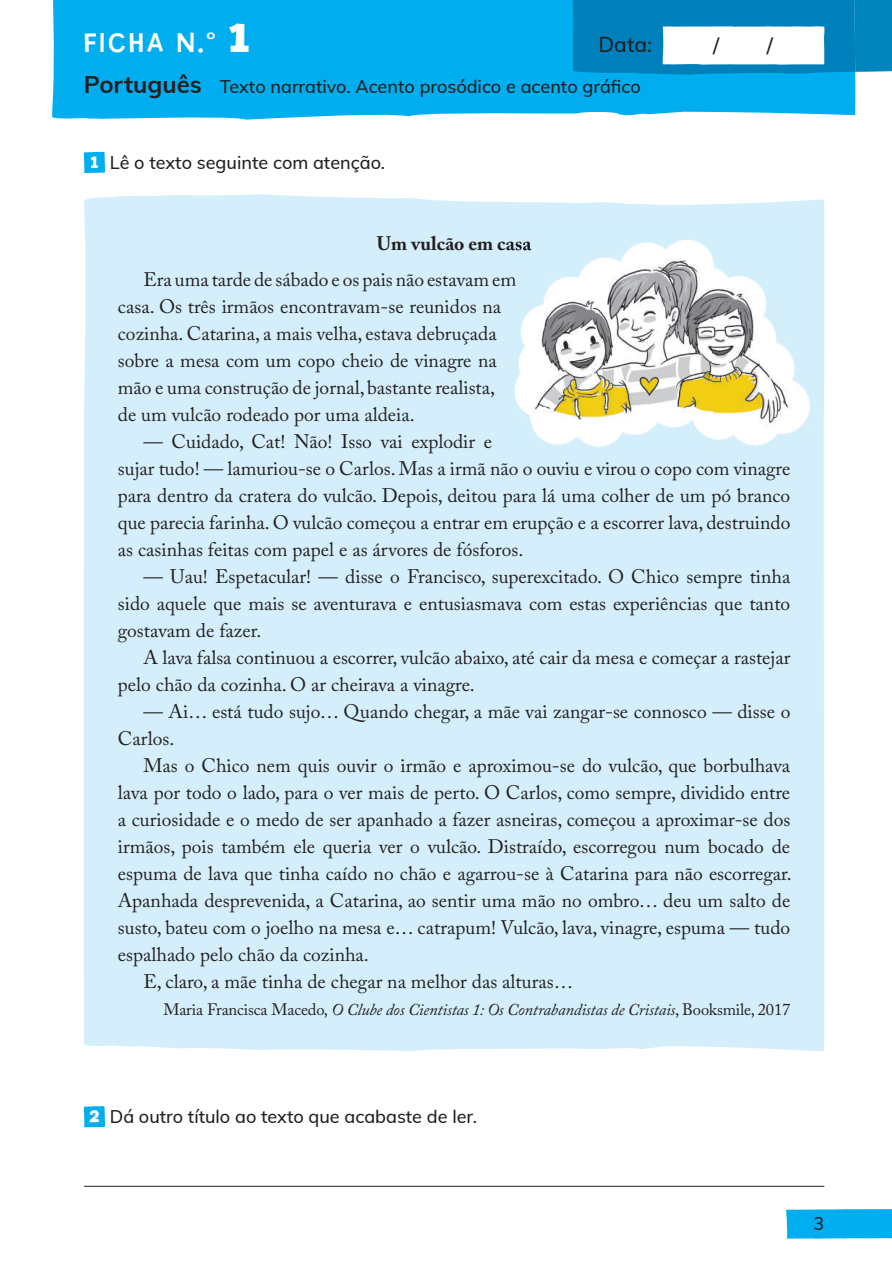
<style>
.page{position:relative;width:892px;height:1262px;background:#fff}
.page>*{position:absolute;margin:0;border:0;box-sizing:border-box;transform-origin:0 0}
.t1{font:27px "Billy";letter-spacing:.09em;color:#fff;scale:1.1 1}
.t2{font:500 21px "Mulish";color:#231f20}
.t3{font:19.5px/27px "Adobe Caslon Pro";color:#231f20}
.t4{font:700 19.5px "Adobe Caslon Pro";color:#231f20}
.t5{font:500 18px "Mulish";color:#231f20}
.t6{font:italic 16.5px "Adobe Caslon Pro";letter-spacing:-.01em;color:#231f20}
.s1{font-weight:700;font-size:40.5px}
.s2{font-weight:400;font-size:24px}
.s3{font-family:"Billy";font-weight:700;font-size:16.5px;color:#fff}
.s4{font-style:normal}
</style>
<div class="page">
<div style="left:52px;top:0;width:804px;height:120px;background:#00aeef"></div>
<div style="left:786px;top:1209px;width:105px;height:29px;background:#00aeef"></div>
<svg style="left:84px;top:152px;width:21px;height:21px"></svg>
<div style="left:84px;top:194px;width:740px;height:857px;background:#d4effb"></div>
<img style="left:509px;top:225px;width:304px;height:228px">
<img style="left:509px;top:236px;width:22px;height:14px">
<img style="left:509px;top:271px;width:7px;height:20px">
<svg style="left:84px;top:1106px;width:21px;height:21px"></svg>
<hr style="left:84px;top:1185px;width:739px;height:1px;background:#231f20">
<svg style="left:572px;top:0;width:320px;height:75px"></svg>
<h1 class="t1" style="left:84px;top:27px;width:152px">FICHA N.º <span class="s1">1</span></h1>
<p class="t2" style="left:598px;top:29px;width:55px">Data:</p>
<p class="t2" style="left:712px;top:30px;width:8px">/</p>
<p class="t2" style="left:766px;top:30px;width:8px">/</p>
<p class="t5" style="left:84px;top:73px;width:558px"><span class="s2">Português</span> Texto narrativo. Acento prosódico e acento gráfico</p>
<p class="t5" style="left:90px;top:149px;width:296px"><span class="s3">1</span> Lê o texto seguinte com atenção.</p>
<p class="t4" style="left:377px;top:232px;width:156px">Um vulcão em casa</p>
<p class="t3" style="left:118px;top:265px;width:400px;text-indent:26px">Era uma tarde de sábado e os pais não estavam em casa. Os três irmãos encontravam-se reunidos na cozinha. Catarina, a mais velha, estava debruçada sobre a mesa com um copo cheio de vinagre na mão e uma construção de jornal, bastante realista, de um vulcão rodeado por uma aldeia.</p>
<p class="t3" style="left:118px;top:427px;width:673px;text-indent:26px">— Cuidado, Cat! Não! Isso vai explodir e<br>sujar tudo! — lamuriou-se o Carlos. Mas a irmã não o ouviu e virou o copo com vinagre para dentro da cratera do vulcão. Depois, deitou para lá uma colher de um pó branco que parecia farinha. O vulcão começou a entrar em erupção e a escorrer lava, destruindo as casinhas feitas com papel e as árvores de fósforos.</p>
<p class="t3" style="left:118px;top:562px;width:673px;text-align:justify;text-indent:26px">— Uau! Espetacular! — disse o Francisco, superexcitado. O Chico sempre tinha sido aquele que mais se aventurava e entusiasmava com estas experiências que tanto gostavam de fazer.</p>
<p class="t3" style="left:118px;top:643px;width:673px;text-indent:26px">A lava falsa continuou a escorrer, vulcão abaixo, até cair da mesa e começar a rastejar pelo chão da cozinha. O ar cheirava a vinagre.</p>
<p class="t3" style="left:118px;top:697px;width:673px;text-indent:26px">— Ai… está tudo sujo… Quando chegar, a mãe vai zangar-se connosco — disse o<br>Carlos.</p>
<p class="t3" style="left:143px;top:751px;width:648px">Mas o Chico nem quis ouvir o irmão e aproximou-se do vulcão, que borbulhava</p>
<p class="t3" style="left:118px;top:778px;width:673px">lava por todo o lado, para o ver mais de perto. O Carlos, como sempre, dividido entre</p>
<p class="t3" style="left:118px;top:805px;width:673px">a curiosidade e o medo de ser apanhado a fazer asneiras, começou a aproximar-se dos</p>
<p class="t3" style="left:118px;top:832px;width:673px">irmãos, pois também ele queria ver o vulcão. Distraído, escorregou num bocado de</p>
<p class="t3" style="left:118px;top:859px;width:675px">espuma de lava que tinha caído no chão e agarrou-se à Catarina para não escorregar.</p>
<p class="t3" style="left:118px;top:886px;width:673px">Apanhada desprevenida, a Catarina, ao sentir uma mão no ombro… deu um salto de</p>
<p class="t3" style="left:118px;top:913px;width:673px">susto, bateu com o joelho na mesa e… catrapum! Vulcão, lava, vinagre, espuma — tudo</p>
<p class="t3" style="left:118px;top:940px;width:252px">espalhado pelo chão da cozinha.</p>
<p class="t3" style="left:143px;top:967px;width:431px">E, claro, a mãe tinha de chegar na melhor das alturas…</p>
<p class="t6" style="left:163px;top:999px;width:628px"><span class="s4">Maria Francisca Macedo,</span> O Clube dos Cientistas 1: Os Contrabandistas de Cristais<span class="s4">, Booksmile, 2 017</span></p>
<p class="t5" style="left:89px;top:1103px;width:389px"><span class="s3">2</span> Dá outro título ao texto que acabaste de ler.</p>
<p class="t5" style="left:813px;top:1210px;width:12px">3</p>
</div>
